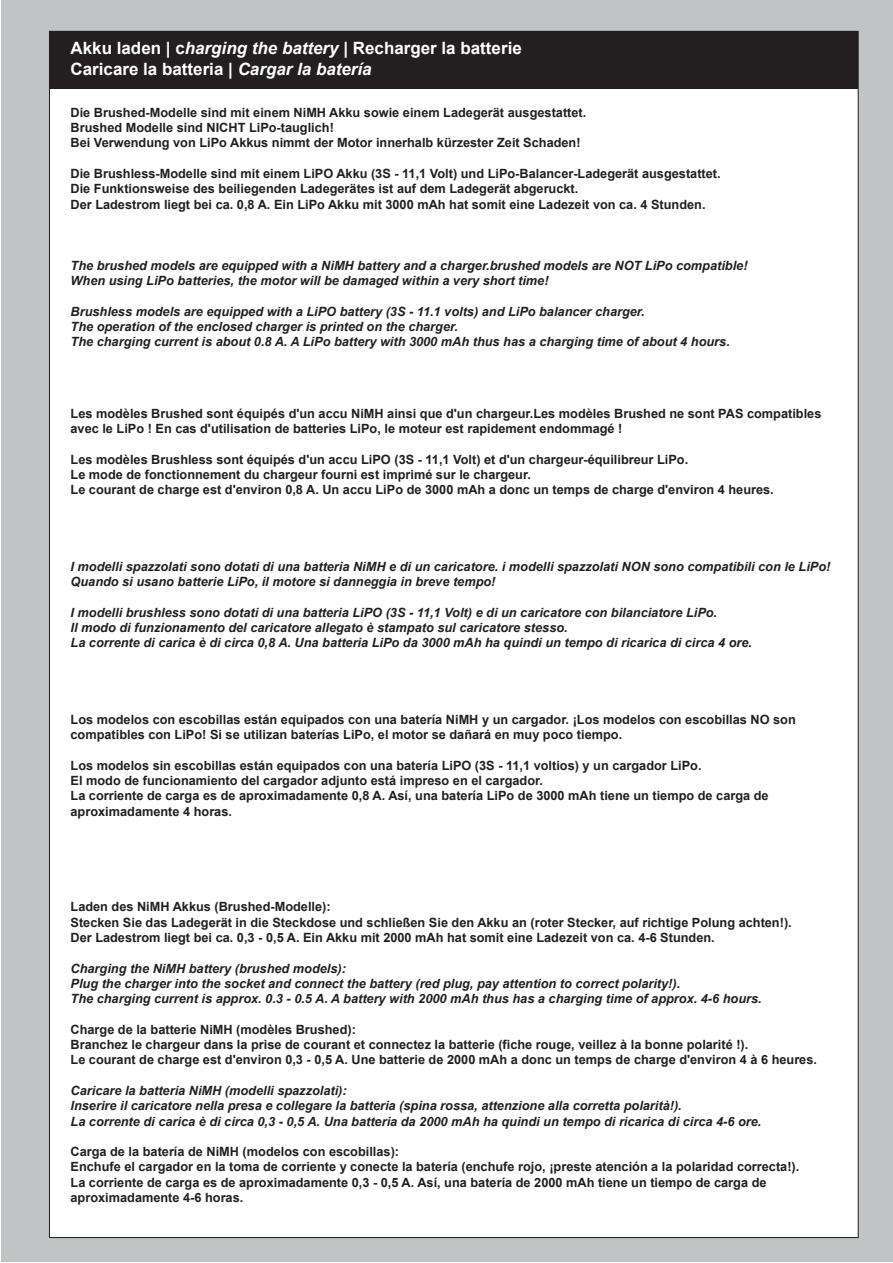
<style>
.page{position:relative;width:893px;height:1263px;background:#fff}
.page>*{position:absolute;margin:0;border:0;box-sizing:border-box;transform-origin:0 0}
.t1{font:700 16.95px/20.4px "Arial";color:#fff}
.t2{font:700 12.75px/15.3px "Arial";color:#231f20}
.t3{font:italic 700 12.75px/15.3px "Arial";color:#231f20}
.s1{font-style:italic}
</style>
<div class="page">
<div style="left:2px;top:0;width:891px;height:1261px;background:#c2c3c5"></div>
<div style="left:49px;top:31px;width:810px;height:1207px;background:#fff;border:1px solid #231f20"></div>
<div style="left:50px;top:31px;width:808px;height:58px;background:#231f20"></div>
<h1 class="t1" style="left:71px;top:40px;width:453px">Akku laden | c<span class="s1">harging the battery</span> | Recharger la batterie<br>Caricare la batteria | <span class="s1">Cargar la batería</span></h1>
<p class="t2" style="left:71px;top:106px;width:517px">Die Brushed-Modelle sind mit einem NiMH Akku sowie einem Ladegerät ausgestattet.<br>Brushed Modelle sind NICHT LiPo-tauglich!<br>Bei Verwendung von LiPo Akkus nimmt der Motor innerhalb kürzester Zeit Schaden!</p>
<p class="t2" style="left:71px;top:167px;width:652px">Die Brushless-Modelle sind mit einem LiPO Akku (3S - 11,1 Volt) und LiPo-Balancer-Ladegerät ausgestattet.<br>Die Funktionsweise des beiliegenden Ladegerätes ist auf dem Ladegerät abgeruckt.<br>Der Ladestrom liegt bei ca. 0,8 A. Ein LiPo Akku mit 3000 mAh hat somit eine Ladezeit von ca. 4 Stunden.</p>
<p class="t3" style="left:71px;top:259px;width:679px">The brushed models are equipped with a NiMH battery and a charger.brushed models are NOT LiPo compatible!<br>When using LiPo batteries, the motor will be damaged within a very short time!</p>
<p class="t3" style="left:71px;top:305px;width:661px">Brushless models are equipped with a LiPO battery (3S - 11.1 volts) and LiPo balancer charger.<br>The operation of the enclosed charger is printed on the charger.<br>The charging current is about 0.8 A. A LiPo battery with 3000 mAh thus has a charging time of about 4 hours.</p>
<p class="t2" style="left:71px;top:407px;width:752px">Les modèles Brushed sont équipés d'un accu NiMH ainsi que d'un chargeur.Les modèles Brushed ne sont PAS compatibles avec le LiPo ! En cas d'utilisation de batteries LiPo, le moteur est rapidement endommagé !</p>
<p class="t2" style="left:71px;top:453px;width:705px">Les modèles Brushless sont équipés d'un accu LiPO (3S - 11,1 Volt) et d'un chargeur-équilibreur LiPo.<br>Le mode de fonctionnement du chargeur fourni est imprimé sur le chargeur.<br>Le courant de charge est d'environ 0,8 A. Un accu LiPo de 3000 mAh a donc un temps de charge d'environ 4 heures.</p>
<p class="t3" style="left:71px;top:560px;width:761px">I modelli spazzolati sono dotati di una batteria NiMH e di un caricatore. i modelli spazzolati NON sono compatibili con le LiPo!<br>Quando si usano batterie LiPo, il motore si danneggia in breve tempo!</p>
<p class="t3" style="left:71px;top:606px;width:683px">I modelli brushless sono dotati di una batteria LiPO (3S - 11,1 Volt) e di un caricatore con bilanciatore LiPo.<br>Il modo di funzionamento del caricatore allegato è stampato sul caricatore stesso.<br>La corrente di carica è di circa 0,8 A. Una batteria LiPo da 3000 mAh ha quindi un tempo di ricarica di circa 4 ore.</p>
<p class="t2" style="left:71px;top:713px;width:727px">Los modelos con escobillas están equipados con una batería NiMH y un cargador. ¡Los modelos con escobillas NO son compatibles con LiPo! Si se utilizan baterías LiPo, el motor se dañará en muy poco tiempo.</p>
<p class="t2" style="left:71px;top:759px;width:700px">Los modelos sin escobillas están equipados con una batería LiPO (3S - 11,1 voltios) y un cargador LiPo.<br>El modo de funcionamiento del cargador adjunto está impreso en el cargador.<br>La corriente de carga es de aproximadamente 0,8 A. Así, una batería LiPo de 3000 mAh tiene un tiempo de carga de aproximadamente 4 horas.</p>
<p class="t2" style="left:71px;top:900px;width:723px">Laden des NiMH Akkus (Brushed-Modelle):<br>Stecken Sie das Ladegerät in die Steckdose und schließen Sie den Akku an (roter Stecker, auf richtige Polung achten!).<br>Der Ladestrom liegt bei ca. 0,3 - 0,5 A. Ein Akku mit 2000 mAh hat somit eine Ladezeit von ca. 4-6 Stunden.</p>
<p class="t3" style="left:71px;top:961px;width:693px">Charging the NiMH battery (brushed models):<br>Plug the charger into the socket and connect the battery (red plug, pay attention to correct polarity!).<br>The charging current is approx. 0.3 - 0.5 A. A battery with 2000 mAh thus has a charging time of approx. 4-6 hours.</p>
<p class="t2" style="left:71px;top:1023px;width:748px">Charge de la batterie NiMH (modèles Brushed):<br>Branchez le chargeur dans la prise de courant et connectez la batterie (fiche rouge, veillez à la bonne polarité !).<br>Le courant de charge est d'environ 0,3 - 0,5 A. Une batterie de 2000 mAh a donc un temps de charge d'environ 4 à 6 heures.</p>
<p class="t3" style="left:71px;top:1084px;width:692px">Caricare la batteria NiMH (modelli spazzolati):<br>Inserire il caricatore nella presa e collegare la batteria (spina rossa, attenzione alla corretta polarità!).<br>La corrente di carica è di circa 0,3 - 0,5 A. Una batteria da 2000 mAh ha quindi un tempo di ricarica di circa 4-6 ore.</p>
<p class="t2" style="left:71px;top:1145px;width:730px">Carga de la batería de NiMH (modelos con escobillas):<br>Enchufe el cargador en la toma de corriente y conecte la batería (enchufe rojo, ¡preste atención a la polaridad correcta!).<br>La corriente de carga es de aproximadamente 0,3 - 0,5 A. Así, una batería de 2000 mAh tiene un tiempo de carga de aproximadamente 4-6 horas.</p>
</div>
